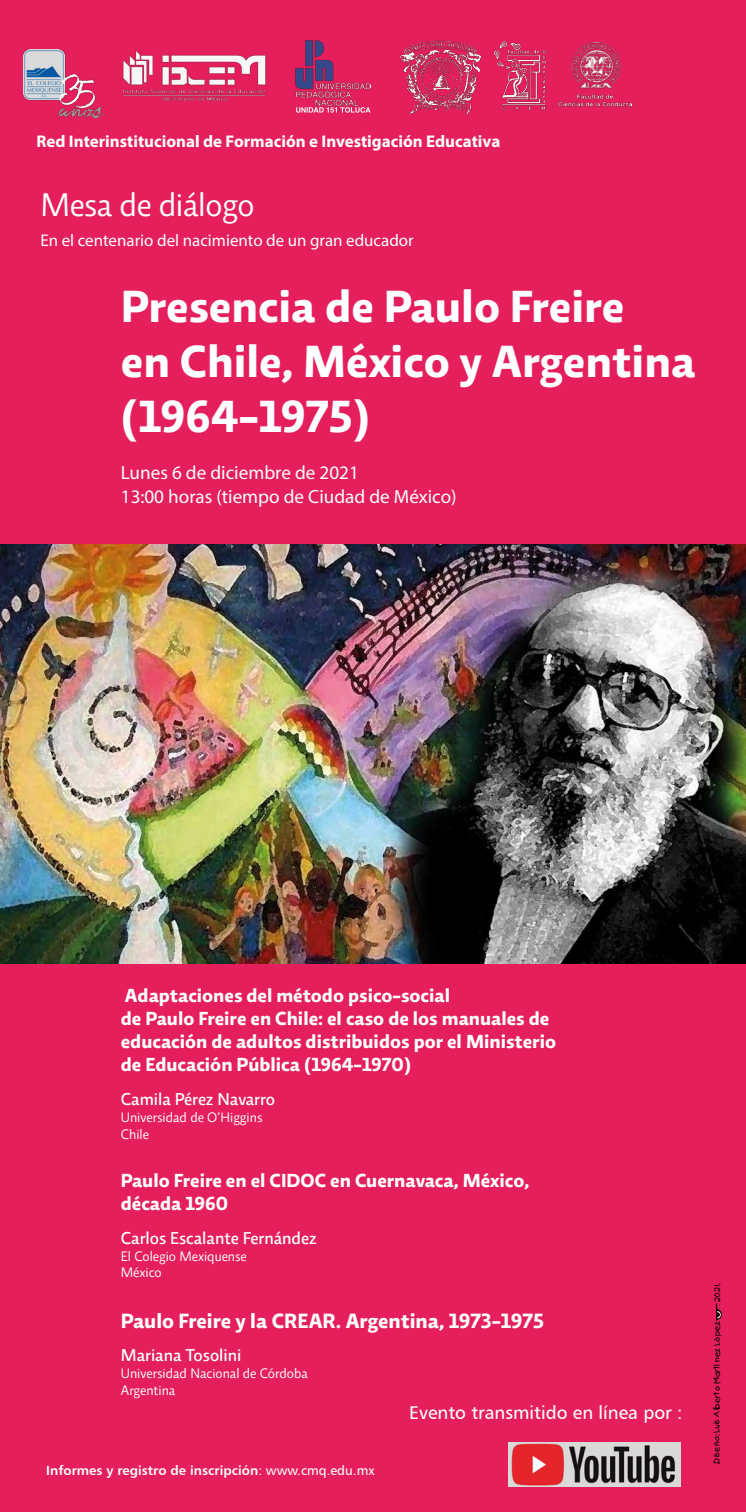
<style>
.page{position:relative;width:746px;height:1512px;background:#fff}
.page>*{position:absolute;margin:0;border:0;box-sizing:border-box;transform-origin:0 0}
.t1{font:700 45.85px/54.9px "Relato Sans OT";color:#fff}
.t2{font:33.34px "Relato Sans OT";letter-spacing:-.01em;color:#fff}
.t3{font:700 21px "Relato Sans OT";color:#fff}
.t4{font:700 19.25px/23.1px "Relato Sans OT";color:#fff}
.t5{font:19.16px/24px "Myriad Pro";color:#fff}
.t6{font:18.55px "Humanist 777 BT Roman B";color:#fff}
.t7{font:500 17.5px "Relato Sans OT";color:#fff}
.t8{font:700 16.97px "Myriad Pro";color:#fff}
.t9{font:16.97px "Myriad Pro";color:#fff}
.t10{font:14px/16.8px "Relato Sans OT";color:#fff}
.t11{font:13.21px "Humanist 777 BT Bold B";color:#fff}
.t12{font:7.88px "Kids Plain";letter-spacing:-.005em;color:#000}
.s1{font-family:"Humanist 777 BT Roman B"}
</style>
<div class="page">
<div style="left:0;top:0;width:746px;height:1511px;background:#e51f5b"></div>
<svg style="left:715px;top:1301px;width:6px;height:20px"></svg>
<img style="left:23px;top:50px;width:80px;height:68px">
<img style="left:122px;top:51px;width:144px;height:50px">
<img style="left:493px;top:41px;width:54px;height:70px">
<img style="left:558px;top:42px;width:73px;height:65px">
<img style="left:400px;top:40px;width:82px;height:75px">
<img style="left:295px;top:40px;width:76px;height:66px">
<svg style="left:296px;top:107px;width:74px;height:6px"></svg>
<img style="left:0;top:544px;width:746px;height:419px">
<img style="left:509px;top:1442px;width:171px;height:44px">
<p class="t8" style="left:36px;top:130px;width:465px">Red Interinstitucional de Formación e Investigación Educativa</p>
<h2 class="t2" style="left:40px;top:185px;width:215px">Mesa de diálogo</h2>
<p class="t9" style="left:40px;top:229px;width:375px">En el centenario del nacimiento de un gran educador</p>
<h1 class="t1" style="left:121px;top:277px;width:576px">Presencia de Paulo Freire<br>en Chile, México y Argentina (1964-1975)</h1>
<p class="t5" style="left:121px;top:460px;width:337px">Lunes 6 de diciembre de 2021<br>13:00 horas (tiempo de Ciudad de México)</p>
<p class="t4" style="left:121px;top:983px;width:436px">Adaptaciones del método psico-social<br>de Paulo Freire en Chile: el caso de los manuales de educación de adultos distribuidos por el Ministerio de Educación Pública (1964-1970)</p>
<p class="t7" style="left:121px;top:1088px;width:156px">Camila Pérez Navarro</p>
<p class="t10" style="left:121px;top:1108px;width:143px">Universidad de O’Higgins<br>Chile</p>
<p class="t4" style="left:121px;top:1168px;width:410px">Paulo Freire en el CIDOC en Cuernavaca, México, década 1960</p>
<p class="t7" style="left:121px;top:1227px;width:197px">Carlos Escalante Fernández</p>
<p class="t10" style="left:121px;top:1247px;width:127px">El Colegio Mexiquense<br>México</p>
<p class="t3" style="left:121px;top:1307px;width:424px">Paulo Freire y la CREAR. Argentina, 1973-1975</p>
<p class="t7" style="left:121px;top:1344px;width:122px">Mariana Tosolini</p>
<p class="t10" style="left:121px;top:1364px;width:188px">Universidad Nacional de Córdoba<br>Argentina</p>
<p class="t11" style="left:46px;top:1461px;width:330px">Informes y registro de inscripción<span class="s1">: www.cmq.edu.mx</span></p>
<p class="t6" style="left:409px;top:1400px;width:275px">Evento transmitido en línea por :</p>
<p class="t12" style="left:712px;top:1301px;width:20px;rotate:-90deg">2021.</p>
<p class="t12" style="left:712px;top:1463px;width:144px;rotate:-90deg">Diseño: Luis Alberto Martínez López</p>
</div>
